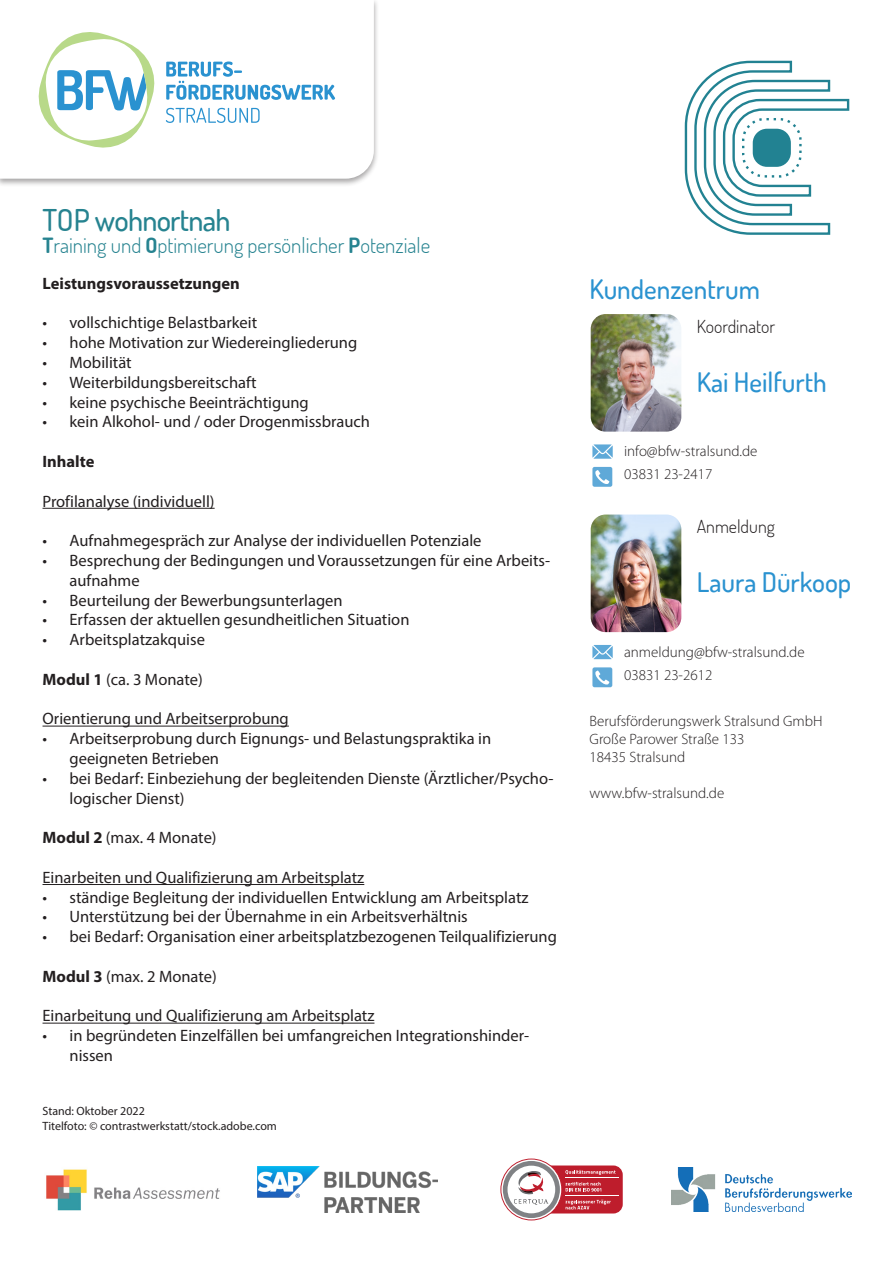
<style>
.page{position:relative;width:893px;height:1263px;background:#fff}
.page>*{position:absolute;margin:0;border:0;box-sizing:border-box;transform-origin:0 0}
.t1{font:500 30px "Dosis";letter-spacing:-.025em;color:#268390}
.t2{font:500 27px "Dosis";color:#2a92d0}
.t3{font:300 21px "Dosis";color:#268390}
.t4{font:300 18px "Dosis";color:#231f20}
.t5{font:16.5px/19.8px "Myriad Pro";color:#231f20}
.t6{font:700 16.5px "Myriad Pro";color:#231f20}
.t7{font:300 15px "Myriad Pro";color:#231f20}
.t8{font:12px/14.4px "Myriad Pro";color:#231f20}
.s1{font-weight:700}
</style>
<div class="page">
<img style="left:591px;top:314px;width:90px;height:118px">
<svg style="left:592px;top:444px;width:21px;height:15px"></svg>
<div style="left:592px;top:467px;width:20px;height:20px;background:#5fa9d8;border-radius:2px"></div>
<svg style="left:595px;top:470px;width:14px;height:14px"></svg>
<hr style="left:43px;top:508px;width:172px;height:1px;background:#231f20">
<hr style="left:43px;top:726px;width:246px;height:1px;background:#231f20">
<hr style="left:43px;top:884px;width:321px;height:1px;background:#231f20">
<hr style="left:43px;top:1023px;width:331px;height:1px;background:#231f20">
<img style="left:591px;top:514px;width:90px;height:118px">
<svg style="left:592px;top:645px;width:21px;height:14px"></svg>
<div style="left:592px;top:667px;width:20px;height:20px;background:#5fa9d8;border-radius:2px"></div>
<svg style="left:595px;top:670px;width:14px;height:15px"></svg>
<img style="left:46px;top:1169px;width:174px;height:42px">
<div style="left:511px;top:1165px;width:112px;height:48px;background:#be1d2c;border-radius:9px"></div>
<hr style="left:565px;top:1196px;width:53px;height:1px;background:#fff">
<hr style="left:565px;top:1177px;width:53px;height:1px;background:#fff">
<svg style="left:500px;top:1158px;width:115px;height:62px"></svg>
<img style="left:672px;top:1167px;width:180px;height:44px">
<img style="left:257px;top:1167px;width:180px;height:45px">
<div style="left:0;top:0;width:379px;height:187px;background:#231f20;opacity:.4"></div>
<svg style="left:0;top:0;width:374px;height:179px"></svg>
<svg style="left:166px;top:61px;width:169px;height:39px"></svg>
<svg style="left:166px;top:108px;width:94px;height:15px"></svg>
<svg style="left:35px;top:28px;width:123px;height:124px"></svg>
<svg style="left:684px;top:60px;width:166px;height:175px"></svg>
<p class="t1" style="left:43px;top:200px;width:190px">TOP wohnortnah</p>
<p class="t3" style="left:43px;top:232px;width:389px"><span class="s1">T</span>raining und <span class="s1">O</span>ptimierung persönlicher <span class="s1">P</span>otenziale</p>
<p class="t6" style="left:43px;top:272px;width:199px">Leistungsvoraussetzungen</p>
<p class="t5" style="left:43px;top:313px;width:216px">• vollschichtige Belastbarkeit</p>
<p class="t5" style="left:43px;top:332px;width:316px">• hohe Motivation zur Wiedereingliederung</p>
<p class="t5" style="left:43px;top:352px;width:91px">• Mobilität</p>
<p class="t5" style="left:43px;top:372px;width:216px">• Weiterbildungsbereitschaft</p>
<p class="t5" style="left:43px;top:392px;width:268px">• keine psychische Beeinträchtigung</p>
<p class="t5" style="left:43px;top:412px;width:329px">• kein Alkohol- und / oder Drogenmissbrauch</p>
<p class="t6" style="left:43px;top:451px;width:54px">Inhalte</p>
<p class="t5" style="left:43px;top:491px;width:174px">Profilanalyse (individuell)</p>
<p class="t5" style="left:43px;top:530px;width:440px">• Aufnahmegespräch zur Analyse der individuellen Potenziale</p>
<p class="t5" style="left:70px;top:550px;width:482px;text-indent:-27px">• Besprechung der Bedingungen und Voraussetzungen für eine Arbeits&shy;aufnahme</p>
<p class="t5" style="left:43px;top:590px;width:302px">• Beurteilung der Bewerbungsunterlagen</p>
<p class="t5" style="left:43px;top:610px;width:368px">• Erfassen der aktuellen gesundheitlichen Situation</p>
<p class="t5" style="left:43px;top:629px;width:164px">• Arbeitsplatzakquise</p>
<p class="t5" style="left:43px;top:669px;width:162px"><span class="s1">Modul 1</span> (ca. 3 Monate)</p>
<p class="t5" style="left:43px;top:709px;width:248px">Orientierung und Arbeitserprobung</p>
<p class="t5" style="left:70px;top:728px;width:423px;text-indent:-27px">• Arbeitserprobung durch Eignungs- und Belastungspraktika in geeigneten Betrieben</p>
<p class="t5" style="left:70px;top:768px;width:485px;text-indent:-27px">• bei Bedarf: Einbeziehung der begleitenden Dienste (Ärztlicher/Psycho&shy;logischer Dienst)</p>
<p class="t5" style="left:43px;top:827px;width:176px"><span class="s1">Modul 2</span> (max. 4 Monate)</p>
<p class="t5" style="left:43px;top:867px;width:323px">Einarbeiten und Qualifizierung am Arbeitsplatz</p>
<p class="t5" style="left:43px;top:887px;width:488px">• ständige Begleitung der individuellen Entwicklung am Arbeitsplatz</p>
<p class="t5" style="left:43px;top:907px;width:427px">• Unterstützung bei der Übernahme in ein Arbeitsverhältnis</p>
<p class="t5" style="left:43px;top:926px;width:516px">• bei Bedarf: Organisation einer arbeitsplatzbezogenen Teilqualifizierung</p>
<p class="t5" style="left:43px;top:966px;width:176px"><span class="s1">Modul 3</span> (max. 2 Monate)</p>
<p class="t5" style="left:43px;top:1006px;width:333px">Einarbeitung und Qualifizierung am Arbeitsplatz</p>
<p class="t5" style="left:70px;top:1025px;width:461px;text-indent:-27px">• in begründeten Einzelfällen bei umfangreichen Integrationshinder&shy;nissen</p>
<p class="t8" style="left:43px;top:1104px;width:236px">Stand: Oktober 2022<br>Titelfoto: © contrastwerkstatt/stock.adobe.com</p>
<p class="t2" style="left:590px;top:272px;width:172px">Kundenzentrum</p>
<p class="t4" style="left:697px;top:314px;width:80px">Koordinator</p>
<p class="t2" style="left:697px;top:364px;width:132px">Kai Heilfurth</p>
<p class="t7" style="left:624px;top:442px;width:135px">info@bfw-stralsund.de</p>
<p class="t7" style="left:624px;top:465px;width:90px">03831 23-2417</p>
<p class="t4" style="left:697px;top:515px;width:80px">Anmeldung</p>
<p class="t2" style="left:697px;top:565px;width:156px">Laura Dürkoop</p>
<p class="t7" style="left:624px;top:642px;width:182px">anmeldung@bfw-stralsund.de</p>
<p class="t7" style="left:624px;top:666px;width:90px">03831 23-2612</p>
<p class="t7" style="left:590px;top:712px;width:234px">Berufsförderungswerk Stralsund GmbH</p>
<p class="t7" style="left:590px;top:730px;width:156px">Große Parower Straße 133</p>
<p class="t7" style="left:590px;top:748px;width:97px">18435 Stralsund</p>
<p class="t7" style="left:590px;top:784px;width:136px">www.bfw-stralsund.de</p>
</div>
